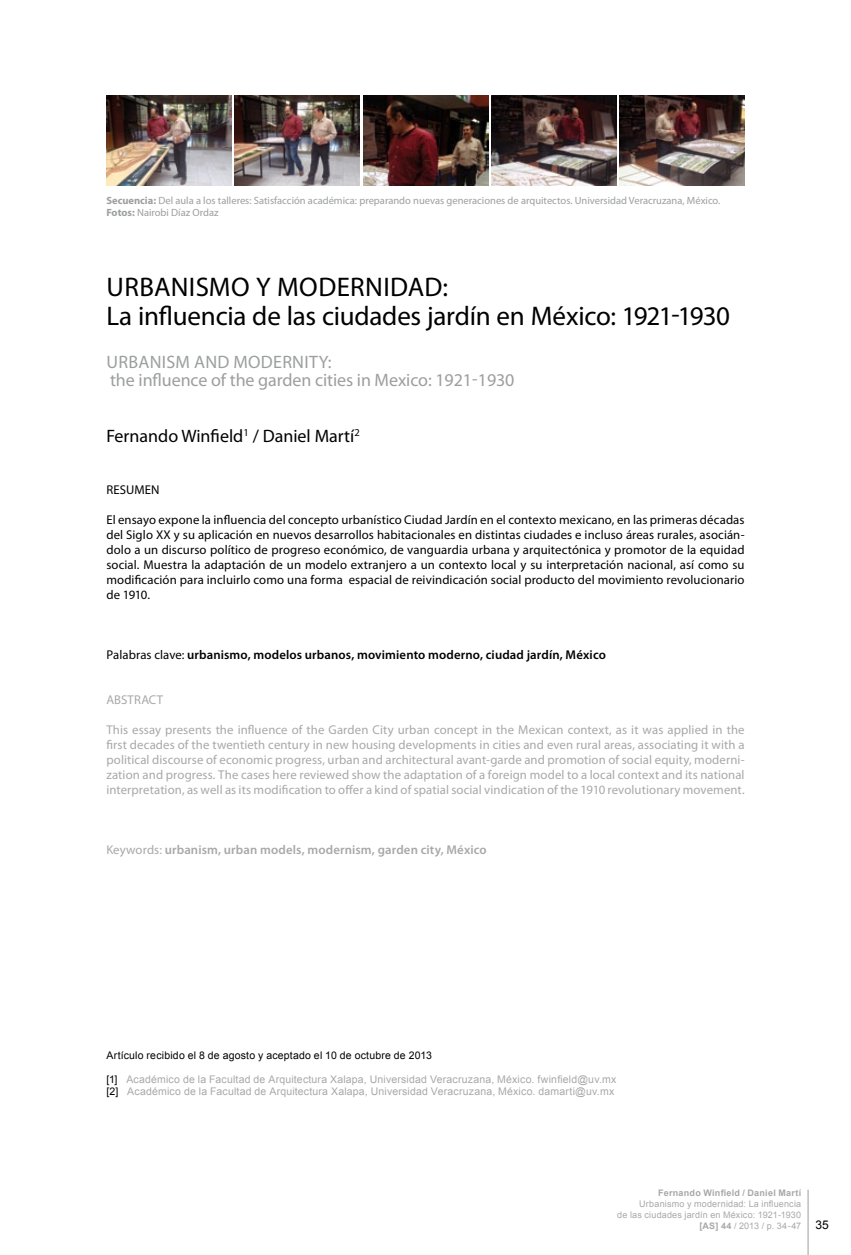
<style>
.page{position:relative;width:851px;height:1255px;background:#fff}
.page>*{position:absolute;margin:0;border:0;box-sizing:border-box;transform-origin:0 0}
.t1{font:27px/28.5px "Myriad Pro";letter-spacing:-.01em;color:#000}
.t2{font:18px/18px "Myriad Pro";letter-spacing:-.005em;color:#9c9e9f}
.t3{font:18px "Myriad Pro";color:#000}
.t4{font:12.75px/15px "Myriad Pro";letter-spacing:.005em;color:#000;text-align:justify}
.t5{font:12.75px/15px "Myriad Pro";letter-spacing:.005em;color:#a7a8aa;text-align:justify}
.t6{font:600 12.75px "Myriad Pro";letter-spacing:.01em;color:#000}
.t7{font:600 12.75px "Myriad Pro";letter-spacing:.01em;color:#a7a8aa}
.t8{font:12px "Arial";color:#000}
.t9{font:10.5px/12px "Arial";letter-spacing:.015em;color:#a7a8aa}
.t10{font:10.5px/12.6px "Myriad Pro";color:#9c9e9f}
.t11{font:10.5px "Arial";letter-spacing:.02em;color:#000}
.t12{font:9px/10.8px "Arial";letter-spacing:.02em;color:#a7a8aa;text-align:right}
.t13{font:700 9px "Arial";letter-spacing:.03em;color:#a7a8aa}
.s1{font-weight:700}
.s2{font-weight:400}
.s3{color:#000}
</style>
<div class="page">
<hr style="left:807px;top:1189px;width:1px;height:65px;background:#9c9e9f">
<img style="left:106px;top:96px;width:125px;height:89px">
<img style="left:235px;top:96px;width:125px;height:89px">
<img style="left:363px;top:96px;width:125px;height:89px">
<img style="left:491px;top:96px;width:125px;height:89px">
<img style="left:619px;top:96px;width:125px;height:89px">
<p class="t10" style="left:106px;top:193px;width:615px"><span class="s1">Secuencia:</span> Del aula a los talleres: Satisfacción académica: preparando nuevas generaciones de arquitectos. Universidad Veracruzana, México.<br><span class="s1">Fotos:</span> Nairobi Díaz Ordaz</p>
<h1 class="t1" style="left:106px;top:272px;width:625px;text-indent:83px">ismo y modern idad:<br>La influencia de las ciudades jardín en México: 1921-1930</h1>
<h1 class="t1" style="left:107px;top:272px;width:34px">Urban</h1>
<h2 class="t2" style="left:110px;top:352px;width:406px;text-indent:52px">ism an d modern ity:<br>the influence of the garden cities in Mexico: 1921-1930</h2>
<h2 class="t2" style="left:106px;top:352px;width:24px">Urban</h2>
<h2 class="t3" style="left:106px;top:424px;width:255px">Fernando Winfield<sup>1</sup> / Daniel Martí<sup>2</sup></h2>
<p class="t4" style="left:106px;top:482px;width:55px">RESUMEN</p>
<p class="t4" style="left:106px;top:512px;width:639px">El ensayo expone la influencia del concepto urbanístico Ciudad Jardín en el contexto mexicano, en las primeras décadas del Siglo XX y su aplicación en nuevos desarrollos habitacionales en distintas ciudades e incluso áreas rurales, asocián&shy;dolo a un discurso político de progreso económico, de vanguardia urbana y arquitectónica y promotor de la equidad social. Muestra la adaptación de un modelo extranjero a un contexto local y su interpretación nacional, así como su modificación para incluirlo como una forma espacial de reivindicación social producto del movimiento revolucionario de 1910.</p>
<p class="t6" style="left:106px;top:646px;width:501px"><span class="s2">Palabras clave:</span> urbanismo, modelos urbanos, movimiento moderno, ciudad jardín, México</p>
<p class="t5" style="left:106px;top:692px;width:58px">ABSTRACT</p>
<p class="t5" style="left:106px;top:722px;width:639px">This essay presents the influence of the Garden City urban concept in the Mexican context, as it was applied in the first decades of the twentieth century in new housing developments in cities and even rural areas, associating it with a political discourse of economic progress, urban and architectural avant-garde and promotion of social equity, moderni&shy;zation and progress. The cases here reviewed show the adaptation of a foreign model to a local context and its national interpretation, as well as its modification to offer a kind of spatial social vindication of the 1910 revolutionary movement.</p>
<p class="t7" style="left:106px;top:841px;width:382px"><span class="s2">Keywords:</span> urbanism, urban models, modernism, garden city, México</p>
<p class="t11" style="left:106px;top:1048px;width:327px">Artículo recibido el 8 de agosto y aceptado el 10 de octubre de 2013</p>
<p class="t9" style="left:106px;top:1073px;width:511px"><span class="s3">[1]</span> Académico de la Facultad de Arquitectura Xalapa, Universidad Veracruzana, México. fwinfield@uv.mx <span class="s3">[2]</span> Académico de la Facultad de Arquitectura Xalapa, Universidad Veracruzana, México. damarti@uv.mx</p>
<p class="t13" style="left:658px;top:1186px;width:145px">Fernando Winfield / Daniel Martí</p>
<p class="t12" style="left:617px;top:1198px;width:185px">Urbanismo y modernidad: La influencia<br>de las ciudades jardín en México: 1921-1930 <span class="s1">[AS] 44</span> / 2013 / p. 34-47</p>
<p class="t8" style="left:815px;top:1216px;width:15px">35</p>
</div>
